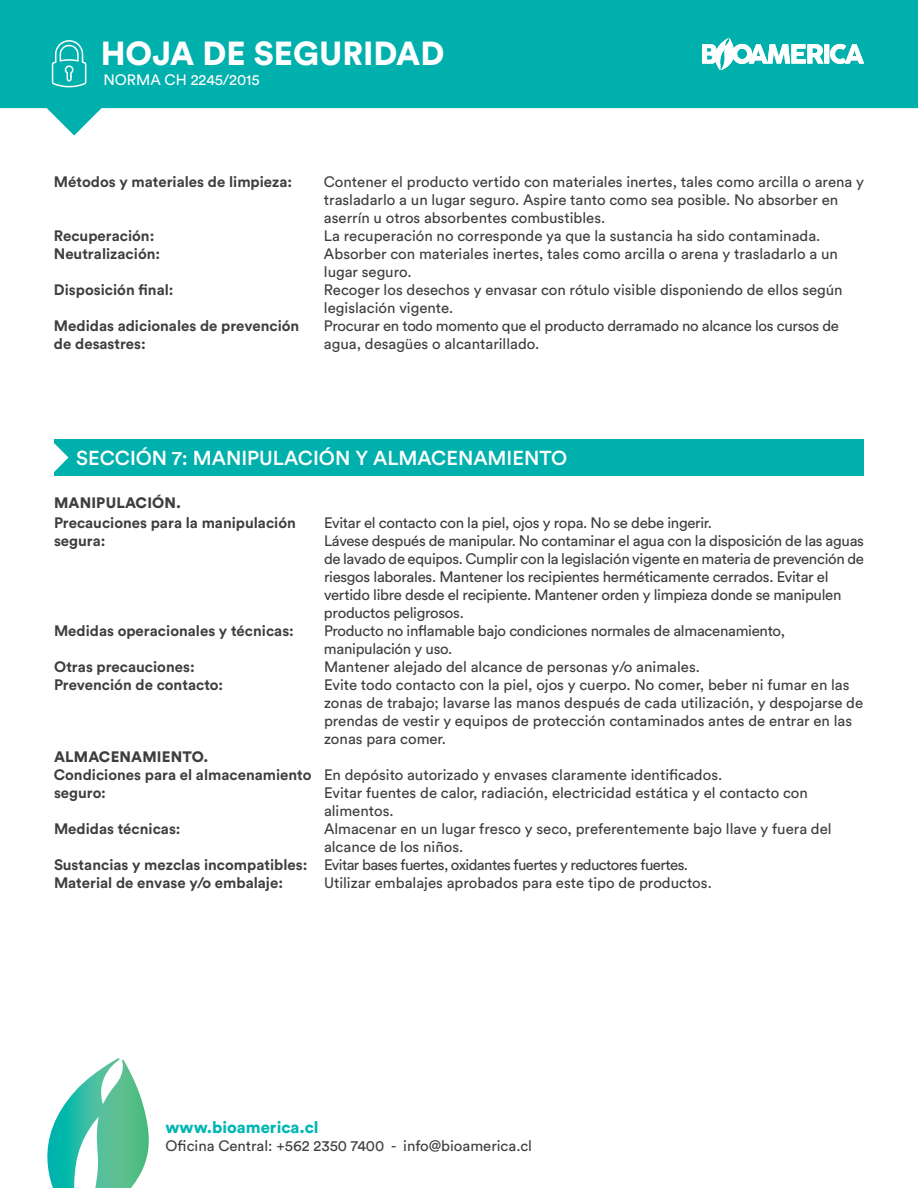
<style>
.page{position:relative;width:918px;height:1188px;background:#fff}
.page>*{position:absolute;margin:0;border:0;box-sizing:border-box;transform-origin:0 0}
.t1{font:900 33px "Circular Std";color:#fff}
.t2{font:500 20.1px "Circular Std";color:#fff}
.t3{font:900 16.5px "Circular Std";color:#00b6b3}
.t4{font:15px/18px "Circular Std";color:#3e3e3f}
.t5{font:15px/18px "Circular Std";letter-spacing:-.02em;color:#3e3e3f}
.t6{font:700 15px "Circular Std";color:#3e3e3f}
.t7{font:15px "Circular Std";letter-spacing:-.04em;color:#3e3e3f}
.t8{font:900 15px "Circular Std";letter-spacing:.01em;color:#3e3e3f}
.t9{font:15px "Circular Std";color:#fff}
.s1{font-weight:900}
.s2{font-weight:700}
</style>
<div class="page">
<svg style="left:47px;top:1058px;width:102px;height:130px"></svg>
<svg style="left:0;top:0;width:918px;height:136px;fill:#00b0ad"></svg>
<svg style="left:51px;top:39px;width:36px;height:49px;background:#32bfbd"></svg>
<svg style="left:702px;top:38px;width:162px;height:32px"></svg>
<div style="left:54px;top:439px;width:810px;height:37px;background:#00b0ad"></div>
<svg style="left:54px;top:443px;width:15px;height:29px"></svg>
<h1 class="t1" style="left:101px;top:31px;width:345px">HOJA DE SEGURIDAD</h1>
<p class="t9" style="left:104px;top:70px;width:158px">NORMA CH 2245/2015</p>
<p class="t6" style="left:54px;top:172px;width:240px">Métodos y materiales de limpieza:</p>
<p class="t4" style="left:324px;top:172px;width:542px">Contener el producto vertido con materiales inertes, tales como arcilla o arena y trasladarlo a un lugar seguro. Aspire tanto como sea posible. No absorber en aserrín u otros absorbentes combustibles.</p>
<p class="t6" style="left:54px;top:226px;width:102px">Recuperación:</p>
<p class="t4" style="left:324px;top:226px;width:498px">La recuperación no corresponde ya que la sustancia ha sido contaminada.</p>
<p class="t6" style="left:54px;top:244px;width:108px">Neutralización:</p>
<p class="t4" style="left:324px;top:244px;width:515px">Absorber con materiales inertes, tales como arcilla o arena y trasladarlo a un lugar seguro.</p>
<p class="t6" style="left:54px;top:280px;width:121px">Disposición final:</p>
<p class="t4" style="left:324px;top:280px;width:520px">Recoger los desechos y envasar con rótulo visible disponiendo de ellos según legislación vigente.</p>
<p class="t6" style="left:54px;top:316px;width:247px">Medidas adicionales de prevención</p>
<p class="t5" style="left:324px;top:316px;width:517px">Procurar en todo momento que el producto derramado no alcance los cursos de</p>
<p class="t6" style="left:54px;top:334px;width:93px">de desastres:</p>
<p class="t4" style="left:324px;top:334px;width:217px">agua, desagües o alcantarillado.</p>
<h2 class="t2" style="left:76px;top:445px;width:493px">SECCIÓN 7: MANIPULACIÓN Y ALMACENAMIENTO</h2>
<p class="t8" style="left:54px;top:492px;width:128px">MANIPULACIÓN.</p>
<p class="t6" style="left:54px;top:513px;width:243px">Precauciones para la manipulación</p>
<p class="t5" style="left:324px;top:514px;width:389px">Evitar el contacto con la piel, ojos y ropa. No se debe ingerir.</p>
<p class="t6" style="left:54px;top:531px;width:53px">segura:</p>
<p class="t5" style="left:324px;top:532px;width:542px">Lávese después de manipular. No contaminar el agua con la disposición de las aguas de lavado de equipos. Cumplir con la legislación vigente en materia de prevención de riesgos laborales. Mantener los recipientes herméticamente cerrados. Evitar el vertido libre desde el recipiente. Mantener orden y limpieza donde se manipulen productos peligrosos.</p>
<p class="t6" style="left:54px;top:621px;width:241px">Medidas operacionales y técnicas:</p>
<p class="t5" style="left:324px;top:622px;width:463px">Producto no inflamable bajo condiciones normales de almacenamiento, manipulación y uso.</p>
<p class="t6" style="left:54px;top:657px;width:142px">Otras precauciones:</p>
<p class="t4" style="left:324px;top:658px;width:377px">Mantener alejado del alcance de personas y/o animales.</p>
<p class="t6" style="left:54px;top:675px;width:171px">Prevención de contacto:</p>
<p class="t4" style="left:324px;top:676px;width:541px">Evite todo contacto con la piel, ojos y cuerpo. No comer, beber ni fumar en las zonas de trabajo; lavarse las manos después de cada utilización, y despojarse de prendas de vestir y equipos de protección contaminados antes de entrar en las zonas para comer.</p>
<p class="t8" style="left:54px;top:747px;width:88px">ALMACENAMIE</p>
<p class="t4" style="left:54px;top:748px;width:670px;text-indent:117px"><span class="s1">NTO.<br></span><span class="s2">Condiciones para el almacenamiento</span> En depósito autorizado y envases claramente identificados. <span class="s2">seguro:</span></p>
<p class="t4" style="left:324px;top:784px;width:485px">Evitar fuentes de calor, radiación, electricidad estática y el contacto con alimentos.</p>
<p class="t6" style="left:54px;top:819px;width:128px">Medidas técnicas:</p>
<p class="t4" style="left:324px;top:820px;width:509px">Almacenar en un lugar fresco y seco, preferentemente bajo llave y fuera del</p>
<p class="t4" style="left:324px;top:838px;width:141px">alcance de los niños.</p>
<p class="t7" style="left:54px;top:856px;width:636px"><span class="s2">Sustancias y mezclas incompatibles:</span> Evitar bases fuertes, oxidantes fuertes y reductores fuertes.</p>
<p class="t6" style="left:54px;top:873px;width:231px">Material de envase y/o embalaje:</p>
<p class="t4" style="left:324px;top:874px;width:389px">Utilizar embalajes aprobados para este tipo de productos.</p>
<p class="t3" style="left:166px;top:1117px;width:155px">WWW.BIOAMERICA.CL</p>
<p class="t4" style="left:166px;top:1137px;width:368px">Oficina Central: +562 2350 7400 - info@bioamerica.cl</p>
</div>
